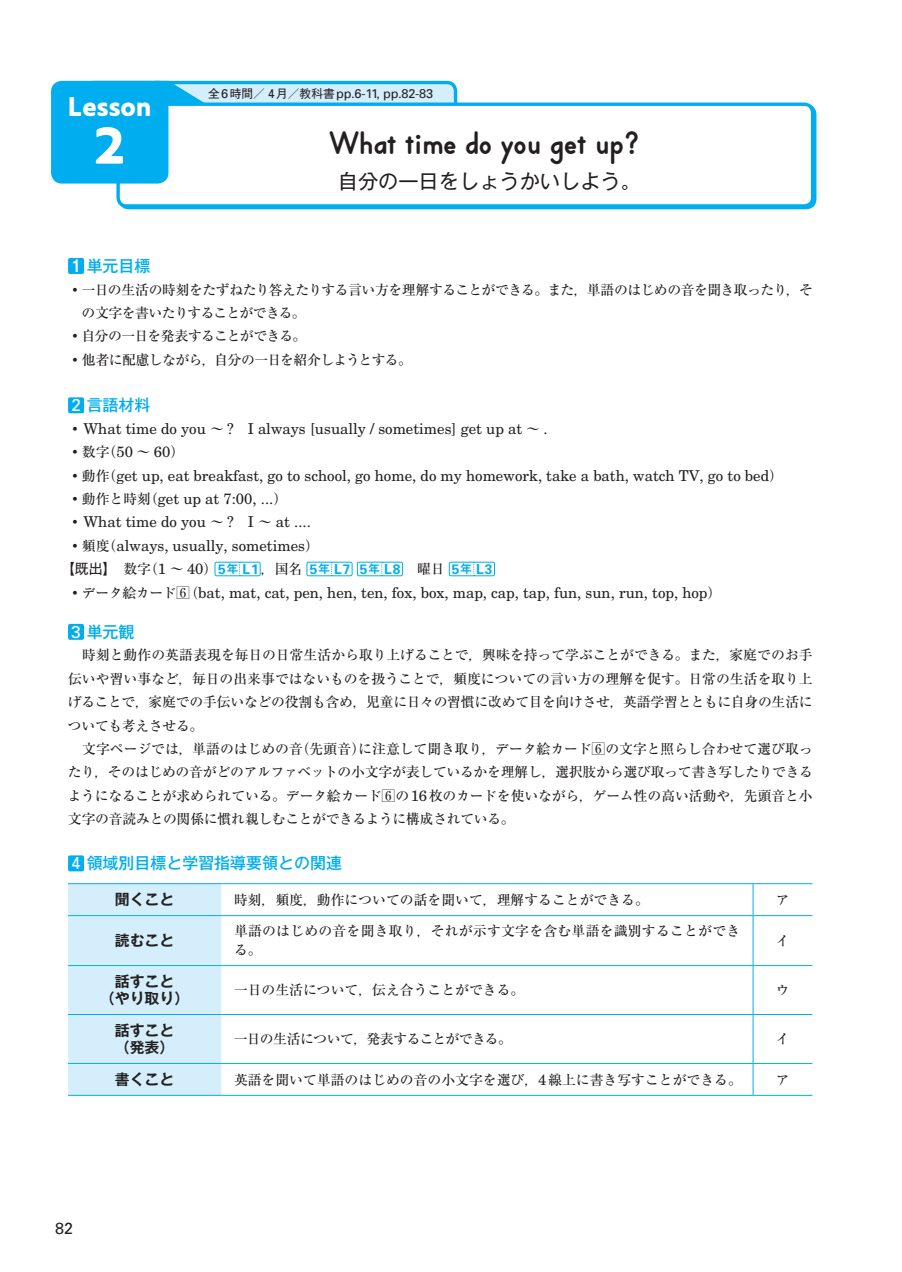
<style>
.page{position:relative;width:902px;height:1272px;background:#fff}
.page>*{position:absolute;margin:0;border:0;box-sizing:border-box;transform-origin:0 0}
.t1{font:700 53.1px "MO Citrine Pro";color:#fff}
.t2{font:700 31.95px "KRD Rounded";color:#231f20}
.t3{font:700 27.6px "MO Citrine Pro";color:#fff}
.t4{font:20.25px "Gothic MB101 Pro";color:#231f20}
.t5{font:16.05px "Univ X43";color:#231f20}
.t6{font:500 15.9px "Gothic MB101 Pro";color:#00aeef}
.t7{font:14.85px "New Century Schlbk";color:#231f20}
.t8{font:700 14.85px/17px "Gothic MB101 Pro De";color:#231f20;text-align:center}
.t9{font:500 13.8px/23.4px "Ryumin Pro";letter-spacing:-.01em;color:#231f20}
.t10{font:500 13.8px/23.4px "Ryumin Pro";letter-spacing:-.04em;color:#231f20}
.t11{font:500 13.8px "Ryumin Pro";letter-spacing:-.045em;color:#231f20}
.t12{font:500 13.8px/19.2px "Ryumin Pro";letter-spacing:.02em;color:#231f20}
.t13{font:700 13.8px "Univ X43";letter-spacing:.115em;color:#00aeef}
.t14{font:12.6px "Univ X43";color:#231f20}
.s1{font-family:"Gothic MB101 Pro";font-size:11.7px}
.s2{color:#fff}
.s3{font-family:"Univ X43";font-weight:400;font-size:17.25px;color:#fff}
.s4{font-family:"Ryumin Pro";font-weight:500;font-size:13.8px}
.s5{font-family:"New Century Schlbk";font-weight:400;font-size:14.85px}
.s6{font-family:"Gothic MB101 Pro";font-weight:400;color:#231f20}
.s7{font-family:"Ryumin Pro";font-weight:500;color:#231f20}
.s8{font-family:"New Century Schlbk";font-weight:400;font-size:14.85px;color:#231f20}
.s9{font-family:"Gothic MB101 Pro De";font-size:11.55px}
</style>
<div class="page">
<div style="left:84px;top:82px;width:371px;height:65px;background:#d4effb;border-radius:9px"></div>
<div style="left:83px;top:81px;width:374px;height:67px;border:3px solid #00aeef;border-radius:9px"></div>
<div style="left:118px;top:104px;width:694px;height:102px;background:#fff;border-radius:9px"></div>
<div style="left:116px;top:102px;width:698px;height:106px;border:3px solid #00aeef;border-radius:9px"></div>
<svg style="left:160px;top:81px;width:46px;height:23px"></svg>
<div style="left:51px;top:81px;width:117px;height:102px;background:#00aeef;border-radius:11px"></div>
<div style="left:68px;top:258px;width:16px;height:16px;background:#00aeef;border-radius:2px"></div>
<div style="left:68px;top:397px;width:16px;height:16px;background:#00aeef;border-radius:2px"></div>
<div style="left:215px;top:562px;width:45px;height:14px;border:1px solid #00aeef;border-radius:2px"></div>
<svg style="left:239px;top:562px;width:1px;height:14px"></svg>
<div style="left:306px;top:562px;width:46px;height:14px;border:1px solid #00aeef;border-radius:2px"></div>
<svg style="left:331px;top:562px;width:1px;height:14px"></svg>
<div style="left:357px;top:562px;width:46px;height:14px;border:1px solid #00aeef;border-radius:2px"></div>
<svg style="left:381px;top:562px;width:2px;height:14px"></svg>
<div style="left:449px;top:562px;width:46px;height:14px;border:1px solid #00aeef;border-radius:2px"></div>
<svg style="left:473px;top:562px;width:1px;height:14px"></svg>
<div style="left:68px;top:624px;width:16px;height:15px;background:#00aeef;border-radius:2px"></div>
<div style="left:68px;top:855px;width:16px;height:16px;background:#00aeef;border-radius:2px"></div>
<div style="left:68px;top:884px;width:153px;height:210px;background:#d4effb"></div>
<hr style="left:68px;top:883px;width:153px;height:1px;background:#00aeef">
<hr style="left:221px;top:883px;width:532px;height:1px;background:#00aeef">
<hr style="left:753px;top:883px;width:59px;height:1px;background:#00aeef">
<hr style="left:68px;top:1094px;width:153px;height:1px;background:#00aeef">
<hr style="left:221px;top:1094px;width:532px;height:1px;background:#00aeef">
<hr style="left:753px;top:1094px;width:59px;height:1px;background:#00aeef">
<hr style="left:752px;top:884px;width:1px;height:31px;background:#00aeef">
<hr style="left:752px;top:916px;width:1px;height:49px;background:#00aeef">
<hr style="left:752px;top:966px;width:1px;height:48px;background:#00aeef">
<hr style="left:752px;top:1014px;width:1px;height:48px;background:#00aeef">
<hr style="left:752px;top:1063px;width:1px;height:31px;background:#00aeef">
<hr style="left:68px;top:915px;width:153px;height:1px;background:#00aeef">
<hr style="left:221px;top:915px;width:532px;height:1px;background:#00aeef">
<hr style="left:753px;top:915px;width:59px;height:1px;background:#00aeef">
<hr style="left:68px;top:965px;width:153px;height:1px;background:#00aeef">
<hr style="left:221px;top:965px;width:532px;height:1px;background:#00aeef">
<hr style="left:753px;top:965px;width:59px;height:1px;background:#00aeef">
<hr style="left:68px;top:1014px;width:153px;height:1px;background:#00aeef">
<hr style="left:221px;top:1014px;width:532px;height:1px;background:#00aeef">
<hr style="left:753px;top:1014px;width:59px;height:1px;background:#00aeef">
<hr style="left:68px;top:1062px;width:153px;height:1px;background:#00aeef">
<hr style="left:221px;top:1062px;width:532px;height:1px;background:#00aeef">
<hr style="left:753px;top:1062px;width:59px;height:1px;background:#00aeef">
<h3 class="t3" style="left:68px;top:85px;width:84px">Lesson</h3>
<h1 class="t1" style="left:94px;top:105px;width:33px">2</h1>
<p class="t14" style="left:208px;top:85px;width:226px"><span class="s1">全</span>6<span class="s1">時間／</span> 4<span class="s1">月／教科書</span>pp.6-11, pp.82-83</p>
<h2 class="t2" style="left:329px;top:124px;width:312px">What time do you get up?</h2>
<h3 class="t4" style="left:338px;top:164px;width:304px">自分の一日をしょうかいしよう。</h3>
<p class="t6" style="left:68px;top:253px;width:84px"><span class="s2">１</span>単元目標</p>
<p class="t10" style="left:82px;top:277px;width:732px;text-indent:-14px">•一日の生活の時刻をたずねたり答えたりする言い方を理解することができる。また，単語のはじめの音を聞き取ったり，その文字を書いたりすることができる。</p>
<p class="t11" style="left:68px;top:325px;width:240px">•自分の一日を発表することができる。</p>
<p class="t11" style="left:68px;top:349px;width:345px">•他者に配慮しながら，自分の一日を紹介しようとする。</p>
<p class="t6" style="left:72px;top:392px;width:80px"><span class="s3">2</span> 言語材料</p>
<p class="t7" style="left:68px;top:419px;width:481px"><span class="s4">•</span>What time do you <span class="s4">～</span> ? I always [usually / sometimes] get up at <span class="s4">～</span> .</p>
<p class="t9" style="left:68px;top:439px;width:118px">•数字（<span class="s5">50</span> ～ <span class="s5">60</span>）</p>
<p class="t7" style="left:68px;top:466px;width:716px"><span class="s4">•動作（</span>get up, eat breakfast, go to school, go home, do my homework, take a bath, watch TV, go to bed<span class="s4">）</span></p>
<p class="t7" style="left:68px;top:489px;width:220px"><span class="s4">•動作と時刻（</span>get up at 7:00, ...<span class="s4">）</span></p>
<p class="t7" style="left:68px;top:513px;width:244px"><span class="s4">•</span>What time do you <span class="s4">～</span> ? I <span class="s4">～</span> at ....</p>
<p class="t7" style="left:68px;top:536px;width:252px"><span class="s4">•頻度（</span>always, usually, sometimes<span class="s4">）</span></p>
<p class="t13" style="left:61px;top:560px;width:433px"><span class="s6">【既出】　</span><span class="s7">数字（</span><span class="s8">1</span> <span class="s7">～</span> <span class="s8">40</span><span class="s7">）</span>5<span class="s9">年</span> L1 <span class="s7">，国名</span> 5<span class="s9">年</span> L7 5<span class="s9">年</span> L8<span class="s7">　曜日</span> 5<span class="s9">年</span> L3</p>
<p class="t7" style="left:68px;top:583px;width:654px"><span class="s4">•データ絵カード6(</span>bat, mat, cat, pen, hen, ten, fox, box, map, cap, tap, fun, sun, run, top, hop<span class="s4">）</span></p>
<p class="t6" style="left:71px;top:618px;width:65px"><span class="s3">3</span> 単元観</p>
<p class="t9" style="left:68px;top:642px;width:746px">　時刻と動作の英語表現を毎日の日常生活から取り上げることで，興味を持って学ぶことができる。また，家庭でのお手伝いや習い事など，毎日の出来事ではないものを扱うことで，頻度についての言い方の理解を促す。日常の生活を取り上げることで，家庭での手伝いなどの役割も含め，児童に日々の習慣に改めて目を向けさせ，英語学習とともに自身の生活についても考えさせる。<br>　文字ページでは，単語のはじめの音（先頭音）に注意して聞き取り，データ絵カード6の文字と照らし合わせて選び取ったり，そのはじめの音がどのアルファベットの小文字が表しているかを理解し，選択肢から選び取って書き写したりできるようになることが求められている。データ絵カード6の<span class="s5">16</span>枚のカードを使いながら，ゲーム性の高い活動や，先頭音と小文字の音読みとの関係に慣れ親しむことができるように構成されている。</p>
<p class="t6" style="left:71px;top:850px;width:272px"><span class="s3">4</span> 領域別目標と学習指導要領との関連</p>
<p class="t8" style="left:115px;top:889px;width:61px">聞くこと</p>
<p class="t9" style="left:234px;top:887px;width:416px">時刻，頻度，動作についての話を聞いて，理解することができる。</p>
<p class="t9" style="left:775px;top:887px;width:15px">ア</p>
<p class="t8" style="left:115px;top:930px;width:61px">読むこと</p>
<p class="t12" style="left:234px;top:920px;width:507px">単語のはじめの音を聞き取り，それが示す文字を含む単語を識別することができる。</p>
<p class="t9" style="left:775px;top:928px;width:15px">イ</p>
<p class="t8" style="left:100px;top:971px;width:91px">話すこと<br>（やり取り）</p>
<p class="t9" style="left:234px;top:977px;width:292px">一日の生活について，伝え合うことができる。</p>
<p class="t9" style="left:775px;top:977px;width:15px">ウ</p>
<p class="t8" style="left:115px;top:1020px;width:61px;text-align:left">話すこと（発表）</p>
<p class="t10" style="left:234px;top:1026px;width:279px">一日の生活について，発表することができる。</p>
<p class="t9" style="left:775px;top:1026px;width:15px">イ</p>
<p class="t8" style="left:115px;top:1069px;width:61px">書くこと</p>
<p class="t9" style="left:234px;top:1066px;width:509px">英語を聞いて単語のはじめの音の小文字を選び，<span class="s5">4</span>線上に書き写すことができる。</p>
<p class="t9" style="left:775px;top:1066px;width:15px">ア</p>
<p class="t5" style="left:55px;top:1218px;width:19px">82</p>
</div>
